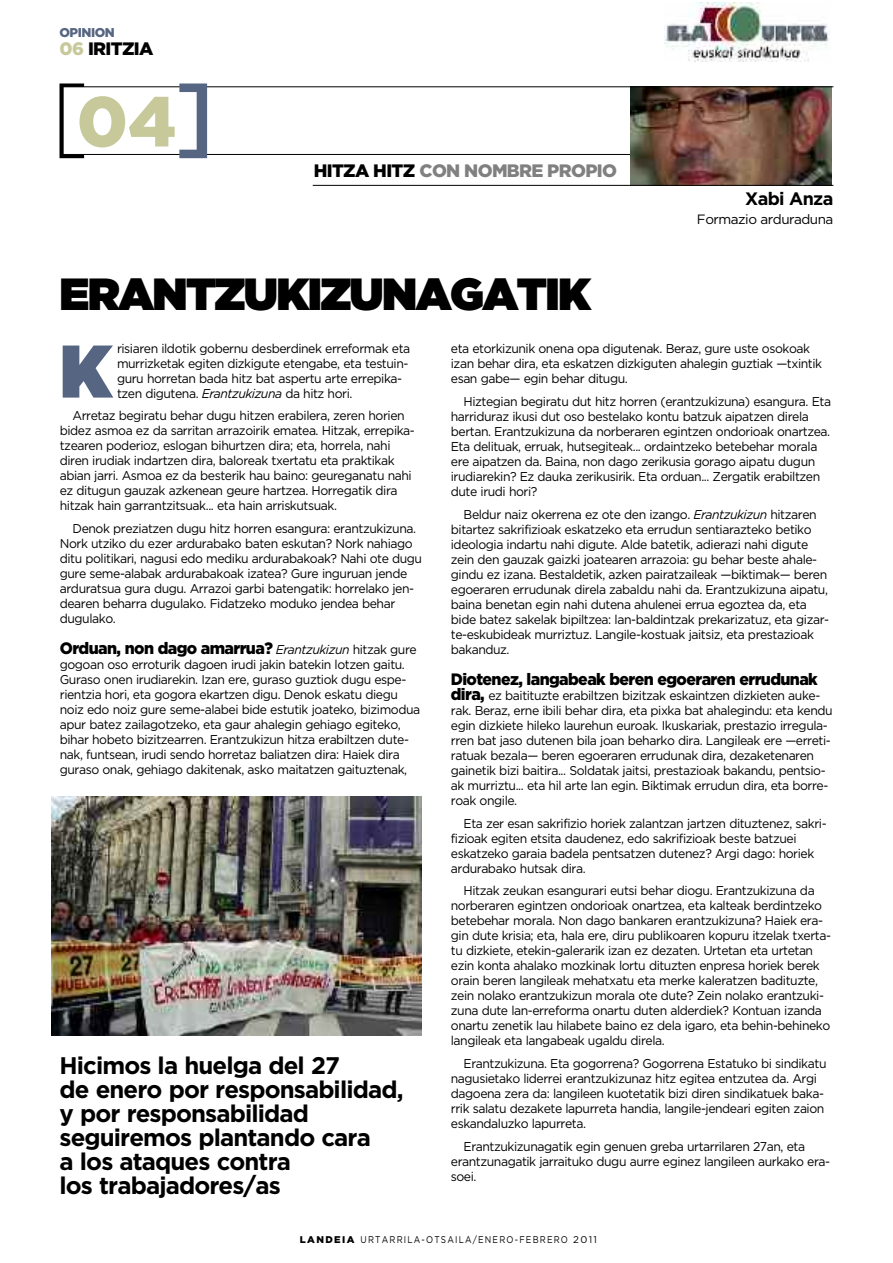
<style>
.page{position:relative;width:893px;height:1263px;background:#fff}
.page>*{position:absolute;margin:0;border:0;box-sizing:border-box;transform-origin:0 0}
.t1{font:74.4px "Gotham Ultra";color:#566581;scale:.96 1}
.t2{font:900 70.5px "Gotham";color:#c7c99b}
.t3{font:45px "Gotham Ultra";letter-spacing:-.035em;color:#000}
.t4{font:700 24px/24px "Gotham";letter-spacing:-.035em;color:#000}
.t5{font:900 18px "Gotham";letter-spacing:-.035em;color:#808080}
.t6{font:900 18px "Gotham";letter-spacing:-.035em;color:#000}
.t7{font:700 18px "Gotham";letter-spacing:-.035em;color:#000}
.t8{font:900 16.5px "Gotham";letter-spacing:-.035em;color:#000;scale:.96 1}
.t9{font:13.5px "Gotham";letter-spacing:-.035em;color:#000}
.t10{font:12.75px/15px "Gotham";letter-spacing:-.035em;color:#000;scale:.96 1}
.t11{font:900 12.75px "Gotham";letter-spacing:-.035em;color:#566581}
.t12{font:9.75px "Gotham";letter-spacing:.145em;color:#000;scale:.85 1}
.s1{color:#c7c99b}
.s2{font-weight:300;font-size:90px;color:#000}
.s3{font-weight:500;font-size:90px;color:#566581}
.s4{color:#000}
.s5{font-style:italic}
.s6{font-weight:400;font-style:italic;font-size:12.75px}
.s7{font-weight:400;font-size:12.75px}
.s8{font-weight:900;font-size:16.5px}
.s9{font-weight:900}
</style>
<div class="page">
<hr style="left:62px;top:154px;width:571px;height:1px;background:#000">
<img style="left:630px;top:88px;width:201px;height:97px">
<hr style="left:62px;top:87px;width:771px;height:1px;background:#000">
<hr style="left:313px;top:185px;width:520px;height:1px;background:#000">
<img style="left:52px;top:796px;width:370px;height:239px">
<img style="left:665px;top:2px;width:165px;height:60px">
<p class="t11" style="left:60px;top:25px;width:57px">OPINION</p>
<h3 class="t6" style="left:60px;top:38px;width:95px"><span class="s1">06</span> IRITZIA</h3>
<h2 class="t2" style="left:51px;top:81px;width:166px"><span class="s2">[</span>04<span class="s3">]</span></h2>
<h3 class="t5" style="left:314px;top:160px;width:305px"><span class="s4">HITZA HITZ</span> CON NOMBRE PROPIO</h3>
<h3 class="t3" style="left:60px;top:268px;width:533px">ERANTZUKIZUNAGATIK</h3>
<h3 class="t7" style="left:745px;top:189px;width:90px">Xabi Anza</h3>
<p class="t9" style="left:697px;top:212px;width:138px">Formazio arduraduna</p>
<h1 class="t1" style="left:60px;top:328px;width:56px">K</h1>
<p class="t10" style="left:117px;top:340px;width:307px">risiaren ildotik gobernu desberdinek erreformak eta murrizketak egiten dizkigute etengabe, eta testuin&shy;guru horretan bada hitz bat aspertu arte errepika&shy;tzen digutena. <span class="s5">Erantzukizuna</span> da hitz hori.</p>
<p class="t10" style="left:60px;top:408px;width:371px;text-indent:13px">Arretaz begiratu behar dugu hitzen erabilera, zeren horien bidez asmoa ez da sarritan arrazoirik ematea. Hitzak, errepika&shy;tzearen poderioz, eslogan bihurtzen dira; eta, horrela, nahi diren irudiak indartzen dira, baloreak txertatu eta praktikak abian jarri. Asmoa ez da besterik hau baino: geureganatu nahi ez ditugun gauzak azkenean geure hartzea. Horregatik dira hitzak hain garrantzitsuak... eta hain arriskutsuak.</p>
<p class="t10" style="left:60px;top:521px;width:379px;text-indent:13px">Denok preziatzen dugu hitz horren esangura: erantzukizuna.<br>Nork utziko du ezer ardurabako baten eskutan? Nork nahiago ditu politikari, nagusi edo mediku ardurabakoak? Nahi ote dugu gure seme-alabak ardurabakoak izatea? Gure inguruan jende arduratsua gura dugu. Arrazoi garbi batengatik: horrelako jen&shy;dearen beharra dugulako. Fidatzeko moduko jendea behar dugulako.</p>
<p class="t8" style="left:60px;top:639px;width:373px">Orduan, non dago amarrua? <span class="s6">Erantzukizun</span> <span class="s7">hitzak gure</span></p>
<p class="t10" style="left:60px;top:657px;width:377px">gogoan oso erroturik dagoen irudi jakin batekin lotzen gaitu.<br>Guraso onen irudiarekin. Izan ere, guraso guztiok dugu espe&shy;rientzia hori, eta gogora ekartzen digu. Denok eskatu diegu noiz edo noiz gure seme-alabei bide estutik joateko, bizimodua apur batez zailagotzeko, eta gaur ahalegin gehiago egiteko, bihar hobeto bizitzearren. Erantzukizun hitza erabiltzen dute&shy;nak, funtsean, irudi sendo horretaz baliatzen dira: Haiek dira guraso onak, gehiago dakitenak, asko maitatzen gaituztenak,</p>
<h3 class="t4" style="left:60px;top:1053px;width:346px">Hicimos la huelga del 27<br>de enero por responsabilidad, y por responsabilidad seguiremos plantando cara<br>a los ataques contra<br>los trabajadores/as</h3>
<p class="t10" style="left:451px;top:341px;width:388px">eta etorkizunik onena opa digutenak. Beraz, gure uste osokoak izan behar dira, eta eskatzen dizkiguten ahalegin guztiak —txintik esan gabe— egin behar ditugu.</p>
<p class="t10" style="left:451px;top:394px;width:398px;text-indent:13px">Hiztegian begiratu dut hitz horren (erantzukizuna) esangura. Eta harriduraz ikusi dut oso bestelako kontu batzuk aipatzen direla bertan. Erantzukizuna da norberaren egintzen ondorioak onartzea.<br>Eta delituak, erruak, hutsegiteak... ordaintzeko betebehar morala ere aipatzen da. Baina, non dago zerikusia gorago aipatu dugun irudiarekin? Ez dauka zerikusirik. Eta orduan... Zergatik erabiltzen dute irudi hori?</p>
<p class="t10" style="left:451px;top:506px;width:396px;text-indent:13px">Beldur naiz okerrena ez ote den izango. <span class="s5">Erantzukizun</span> hitzaren bitartez sakrifizioak eskatzeko eta errudun sentiarazteko betiko ideologia indartu nahi digute. Alde batetik, adierazi nahi digute zein den gauzak gaizki joatearen arrazoia: gu behar beste ahale&shy;gindu ez izana. Bestaldetik, azken pairatzaileak —biktimak— beren egoeraren errudunak direla zabaldu nahi da. Erantzukizuna aipatu, baina benetan egin nahi dutena ahulenei errua egoztea da, eta bide batez sakelak bipiltzea: lan-baldintzak prekarizatuz, eta gizar&shy;te-eskubideak murriztuz. Langile-kostuak jaitsiz, eta prestazioak bakanduz.</p>
<p class="t8" style="left:451px;top:669px;width:384px">Diotenez, langabeak beren egoeraren errudunak</p>
<p class="t10" style="left:451px;top:688px;width:399px"><span class="s8">dira,</span> ez baitituzte erabiltzen bizitzak eskaintzen dizkieten auke&shy;rak. Beraz, erne ibili behar dira, eta pixka bat ahalegindu: eta kendu egin dizkiete hileko laurehun euroak. Ikuskariak, prestazio irregula&shy;rren bat jaso dutenen bila joan beharko dira. Langileak ere —erreti&shy;ratuak bezala— beren egoeraren errudunak dira, dezaketenaren gainetik bizi baitira... Soldatak jaitsi, prestazioak bakandu, pentsio&shy;ak murriztu... eta hil arte lan egin. Biktimak errudun dira, eta borre&shy;roak ongile.</p>
<p class="t10" style="left:451px;top:815px;width:393px;text-indent:13px">Eta zer esan sakrifizio horiek zalantzan jartzen dituztenez, sakri&shy;fizioak egiten etsita daudenez, edo sakrifizioak beste batzuei eskatzeko garaia badela pentsatzen dutenez? Argi dago: horiek ardurabako hutsak dira.</p>
<p class="t10" style="left:451px;top:883px;width:398px;text-indent:13px">Hitzak zeukan esangurari eutsi behar diogu. Erantzukizuna da norberaren egintzen ondorioak onartzea, eta kalteak berdintzeko betebehar morala. Non dago bankaren erantzukizuna? Haiek era&shy;gin dute krisia; eta, hala ere, diru publikoaren kopuru itzelak txerta&shy;tu dizkiete, etekin-galerarik izan ez dezaten. Urtetan eta urtetan ezin konta ahalako mozkinak lortu dituzten enpresa horiek berek orain beren langileak mehatxatu eta merke kaleratzen badituzte, zein nolako erantzukizun morala ote dute? Zein nolako erantzuki&shy;zuna dute lan-erreforma onartu duten alderdiek? Kontuan izanda onartu zenetik lau hilabete baino ez dela igaro, eta behin-behineko langileak eta langabeak ugaldu direla.</p>
<p class="t10" style="left:451px;top:1056px;width:393px;text-indent:13px">Erantzukizuna. Eta gogorrena? Gogorrena Estatuko bi sindikatu nagusietako liderrei erantzukizunaz hitz egitea entzutea da. Argi dagoena zera da: langileen kuotetatik bizi diren sindikatuek baka&shy;rrik salatu dezakete lapurreta handia, langile-jendeari egiten zaion eskandaluzko lapurreta.</p>
<p class="t10" style="left:451px;top:1138px;width:397px;text-indent:13px">Erantzukizunagatik egin genuen greba urtarrilaren 27an, eta erantzunagatik jarraituko dugu aurre eginez langileen aurkako era&shy;soei.</p>
<p class="t12" style="left:300px;top:1234px;width:351px"><span class="s9">LANDEIA</span> URTARRILA-OTSAILA/ENERO-FEBRERO 2011</p>
</div>
